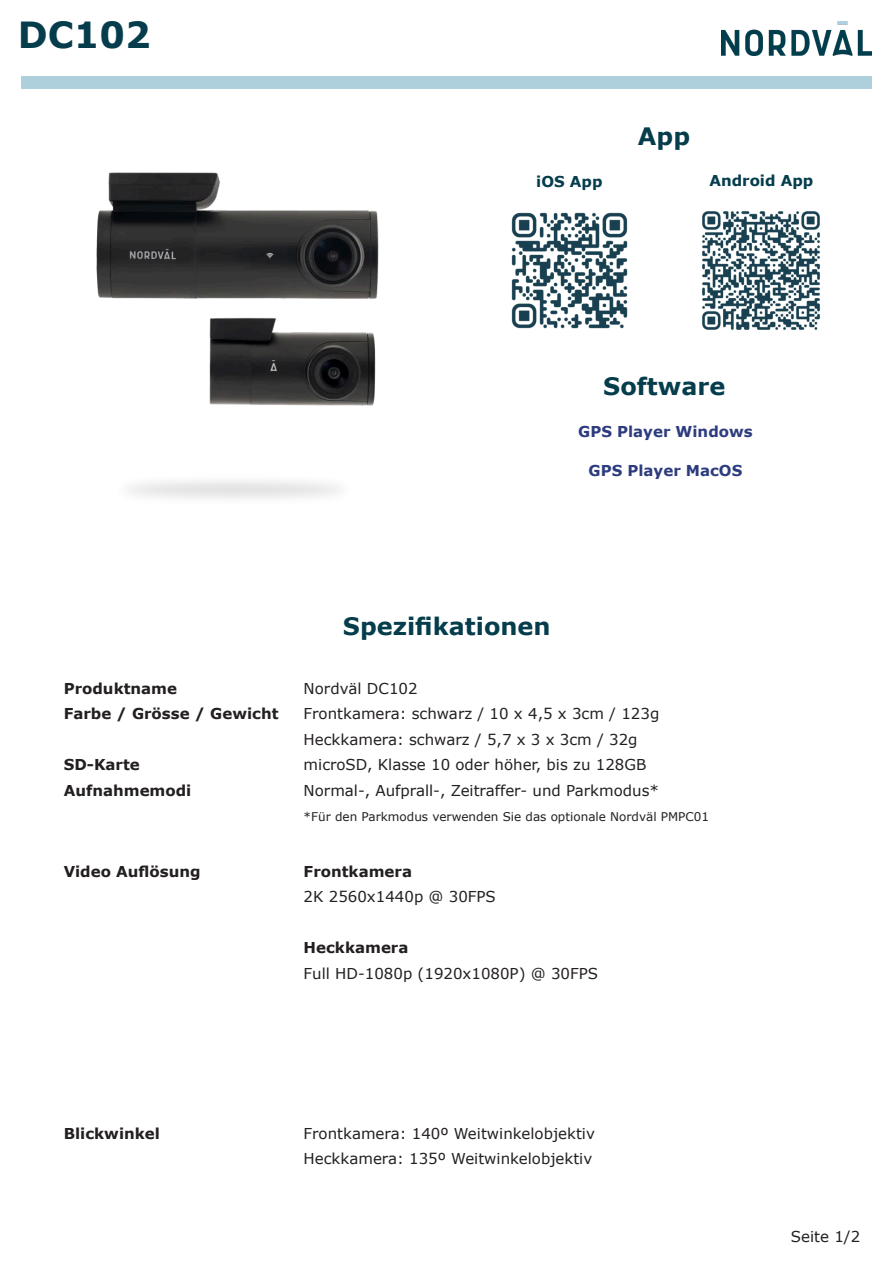
<style>
.page{position:relative;width:893px;height:1263px;background:#fff}
.page>*{position:absolute;margin:0;border:0;box-sizing:border-box;transform-origin:0 0}
.t1{font:700 36px "Verdana";color:#053d4c}
.t2{font:700 24px "Verdana";color:#053d4c}
.t3{font:15px "Verdana";color:#231f20}
.t4{font:700 15px "Verdana";color:#231f20}
.t5{font:700 15px "Verdana";color:#2d3c7e}
.t6{font:700 15px "Verdana";color:#053d4c}
.t7{font:12px "Verdana";color:#231f20}
</style>
<div class="page">
<img style="left:722px;top:21px;width:150px;height:34px">
<div style="left:21px;top:77px;width:851px;height:12px;background:#aed0dd"></div>
<img style="left:511px;top:212px;width:117px;height:117px">
<img style="left:702px;top:211px;width:118px;height:119px">
<img style="left:96px;top:172px;width:283px;height:327px">
<p class="t1" style="left:18px;top:20px;width:134px">DC102</p>
<p class="t2" style="left:638px;top:127px;width:54px">App</p>
<p class="t6" style="left:536px;top:175px;width:68px">iOS App</p>
<p class="t6" style="left:709px;top:175px;width:105px">Android App</p>
<p class="t2" style="left:603px;top:377px;width:124px">Software</p>
<p class="t5" style="left:578px;top:426px;width:176px">GPS Player Windows</p>
<p class="t5" style="left:588px;top:464px;width:155px">GPS Player MacOS</p>
<p class="t4" style="left:64px;top:682px;width:115px">Produktname</p>
<p class="t4" style="left:64px;top:708px;width:216px">Farbe / Grösse / Gewicht</p>
<p class="t4" style="left:64px;top:759px;width:78px">SD-Karte</p>
<p class="t4" style="left:64px;top:784px;width:129px">Aufnahmemodi</p>
<p class="t4" style="left:64px;top:865px;width:138px">Video Auflösung</p>
<p class="t2" style="left:343px;top:617px;width:209px">Spezifikationen</p>
<p class="t3" style="left:304px;top:682px;width:115px">Nordväl DC102</p>
<p class="t3" style="left:304px;top:708px;width:357px">Frontkamera: schwarz / 10 x 4,5 x 3cm / 123g</p>
<p class="t3" style="left:304px;top:733px;width:335px">Heckkamera: schwarz / 5,7 x 3 x 3cm / 32g</p>
<p class="t3" style="left:304px;top:759px;width:344px">microSD, Klasse 10 oder höher, bis zu 128GB</p>
<p class="t3" style="left:304px;top:784px;width:357px">Normal-, Aufprall-, Zeitraffer- und Parkmodus*</p>
<p class="t7" style="left:304px;top:812px;width:407px">*Für den Parkmodus verwenden Sie das optionale Nordväl PMPC01</p>
<p class="t4" style="left:304px;top:865px;width:110px">Frontkamera</p>
<p class="t3" style="left:304px;top:891px;width:194px">2K 2560x1440p @ 30FPS</p>
<p class="t4" style="left:304px;top:942px;width:106px">Heckkamera</p>
<p class="t3" style="left:304px;top:967px;width:296px">Full HD-1080p (1920x1080P) @ 30FPS</p>
<p class="t4" style="left:64px;top:1127px;width:98px">Blickwinkel</p>
<p class="t3" style="left:304px;top:1127px;width:293px">Frontkamera: 140º Weitwinkelobjektiv</p>
<p class="t3" style="left:304px;top:1153px;width:290px">Heckkamera: 135º Weitwinkelobjektiv</p>
<p class="t3" style="left:791px;top:1230px;width:71px">Seite 1/2</p>
</div>
